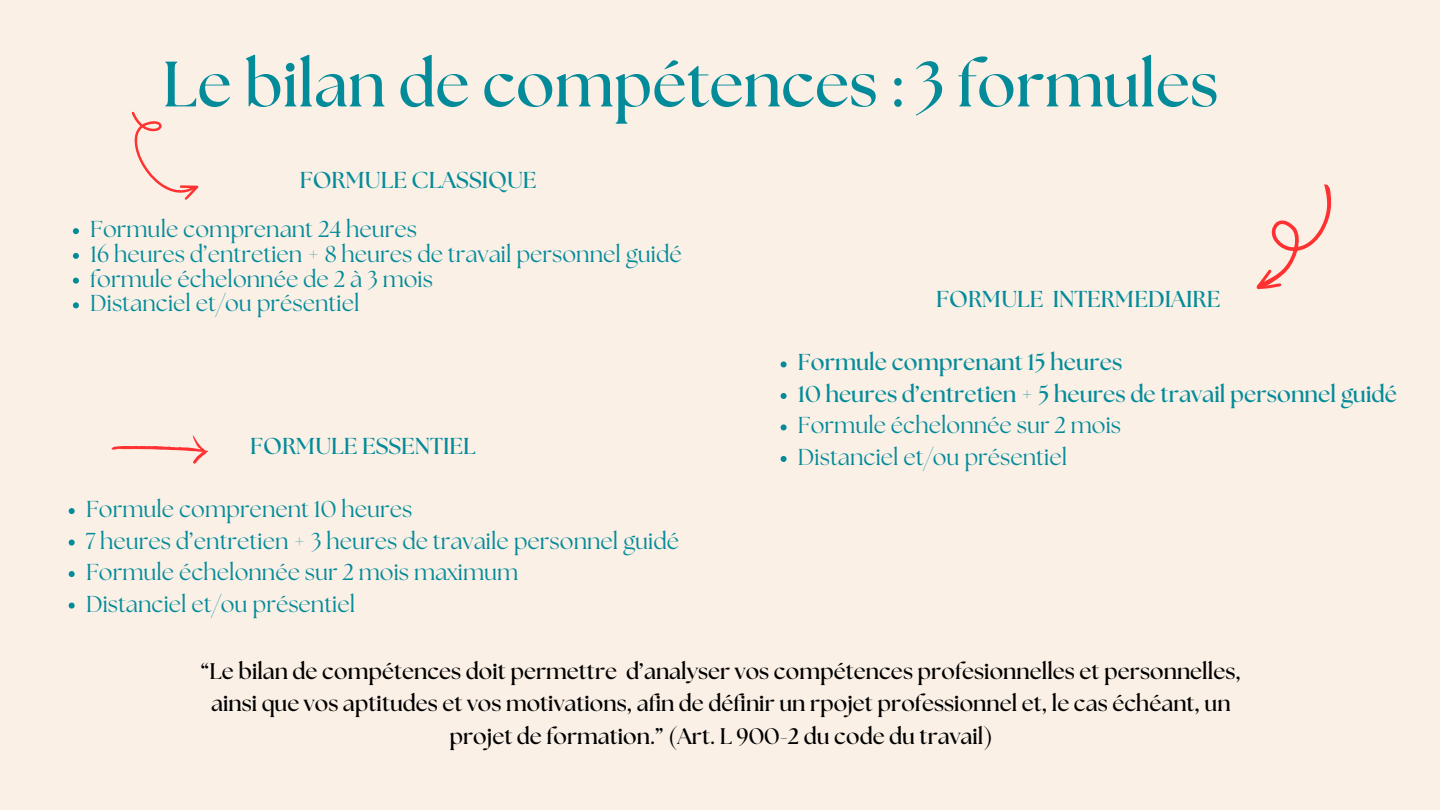
<style>
.page{position:relative;width:1440px;height:810px;background:#faf0e6}
.page>*{position:absolute;margin:0;border:0;box-sizing:border-box;transform-origin:0 0}
.t1{font:700 64px "The Seasons";color:#048b9a}
.t2{font:23px "The Seasons";color:#048b9a}
.t3{font:700 23px "The Seasons";color:#048b9a}
.t4{font:700 22.5px/32.2px "The Seasons";color:#000;text-align:center}
</style>
<div class="page">
<svg style="left:1256px;top:184px;width:76px;height:106px"></svg>
<svg style="left:131px;top:111px;width:68px;height:89px"></svg>
<svg style="left:111px;top:435px;width:97px;height:29px"></svg>
<svg style="left:73px;top:228px;width:6px;height:6px"></svg>
<svg style="left:73px;top:253px;width:6px;height:6px"></svg>
<svg style="left:73px;top:278px;width:6px;height:6px"></svg>
<svg style="left:73px;top:302px;width:6px;height:6px"></svg>
<svg style="left:69px;top:508px;width:6px;height:6px"></svg>
<svg style="left:69px;top:540px;width:6px;height:6px"></svg>
<svg style="left:69px;top:571px;width:6px;height:6px"></svg>
<svg style="left:69px;top:603px;width:6px;height:6px"></svg>
<svg style="left:781px;top:361px;width:6px;height:6px"></svg>
<svg style="left:781px;top:393px;width:6px;height:6px"></svg>
<svg style="left:781px;top:424px;width:6px;height:6px"></svg>
<svg style="left:781px;top:456px;width:6px;height:6px"></svg>
<p class="t1" style="left:162px;top:55px;width:1058px">Le bilan de compétences : 3 formules</p>
<h1 class="t3" style="left:300px;top:169px;width:238px">FORMULE CLASSIQUE</h1>
<p class="t2" style="left:90px;top:219px;width:328px">Formule comprenant 24 heures</p>
<p class="t2" style="left:90px;top:243px;width:593px">16 heures d’entretien + 8 heures de travail personnel guidé</p>
<h2 class="t2" style="left:90px;top:268px;width:344px">formule échelonnée de 2 à 3 mois</h2>
<p class="t2" style="left:90px;top:293px;width:271px">Distanciel et/ou présentiel</p>
<p class="t3" style="left:250px;top:436px;width:227px">FORMULE ESSENTIEL</p>
<p class="t2" style="left:86px;top:499px;width:328px">Formule comprenent 10 heures</p>
<h2 class="t2" style="left:86px;top:530px;width:595px">7 heures d’entretien + 3 heures de travaile personnel guidé</h2>
<p class="t2" style="left:86px;top:562px;width:434px">Formule échelonnée sur 2 mois maximum</p>
<p class="t2" style="left:86px;top:593px;width:271px">Distanciel et/ou présentiel</p>
<p class="t3" style="left:936px;top:289px;width:286px">FORMULE INTERMEDIAIRE</p>
<p class="t3" style="left:798px;top:352px;width:326px">Formule comprenant 15 heures</p>
<h2 class="t3" style="left:798px;top:384px;width:601px">10 heures d’entretien + 5 heures de travail personnel guidé</h2>
<p class="t2" style="left:798px;top:415px;width:325px">Formule échelonnée sur 2 mois</p>
<p class="t2" style="left:798px;top:447px;width:271px">Distanciel et/ou présentiel</p>
<p class="t4" style="left:201px;top:656px;width:1042px">“Le bilan de compétences doit permettre d’analyser vos compétences profesionnelles et personnelles, ainsi que vos aptitudes et vos motivations, afin de définir un rpojet professionnel et, le cas échéant, un projet de formation.” (Art. L 900-2 du code du travail)</p>
</div>
